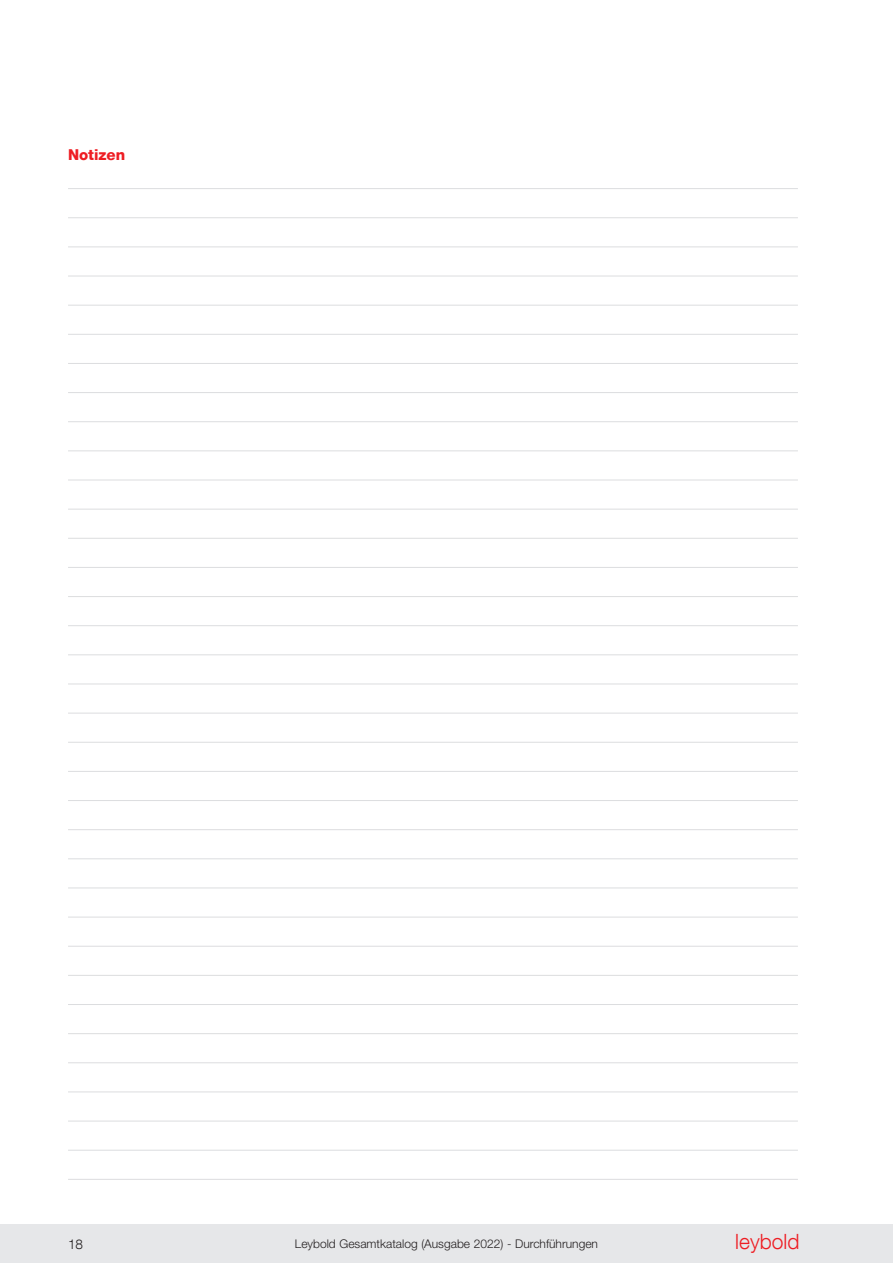
<style>
.page{position:relative;width:893px;height:1263px;background:#fff}
.page>*{position:absolute;margin:0;border:0;box-sizing:border-box;transform-origin:0 0}
.t1{font:300 21px "Helvetica Neue LT Com";color:#ee1d23}
.t2{font:800 15px "Helvetica Neue LT Com";color:#ee1d23}
.t3{font:300 13.5px "Helvetica Neue LT Com";color:#231f20}
.t4{font:300 12px "Helvetica Neue LT Std";color:#231f20}
</style>
<div class="page">
<hr style="left:68px;top:188px;width:730px;height:1px;background:#dcdddf">
<hr style="left:68px;top:217px;width:730px;height:1px;background:#dcdddf">
<hr style="left:68px;top:246px;width:730px;height:1px;background:#dcdddf">
<hr style="left:68px;top:276px;width:730px;height:1px;background:#dcdddf">
<hr style="left:68px;top:305px;width:730px;height:1px;background:#dcdddf">
<hr style="left:68px;top:334px;width:730px;height:1px;background:#dcdddf">
<hr style="left:68px;top:363px;width:730px;height:1px;background:#dcdddf">
<hr style="left:68px;top:392px;width:730px;height:1px;background:#dcdddf">
<hr style="left:68px;top:421px;width:730px;height:1px;background:#dcdddf">
<hr style="left:68px;top:450px;width:730px;height:1px;background:#dcdddf">
<hr style="left:68px;top:480px;width:730px;height:1px;background:#dcdddf">
<hr style="left:68px;top:509px;width:730px;height:1px;background:#dcdddf">
<hr style="left:68px;top:538px;width:730px;height:1px;background:#dcdddf">
<hr style="left:68px;top:567px;width:730px;height:1px;background:#dcdddf">
<hr style="left:68px;top:596px;width:730px;height:1px;background:#dcdddf">
<hr style="left:68px;top:625px;width:730px;height:1px;background:#dcdddf">
<hr style="left:68px;top:654px;width:730px;height:1px;background:#dcdddf">
<hr style="left:68px;top:684px;width:730px;height:1px;background:#dcdddf">
<hr style="left:68px;top:713px;width:730px;height:1px;background:#dcdddf">
<hr style="left:68px;top:742px;width:730px;height:1px;background:#dcdddf">
<hr style="left:68px;top:771px;width:730px;height:1px;background:#dcdddf">
<hr style="left:68px;top:800px;width:730px;height:1px;background:#dcdddf">
<hr style="left:68px;top:829px;width:730px;height:1px;background:#dcdddf">
<hr style="left:68px;top:858px;width:730px;height:1px;background:#dcdddf">
<hr style="left:68px;top:887px;width:730px;height:1px;background:#dcdddf">
<hr style="left:68px;top:917px;width:730px;height:1px;background:#dcdddf">
<hr style="left:68px;top:946px;width:730px;height:1px;background:#dcdddf">
<hr style="left:68px;top:975px;width:730px;height:1px;background:#dcdddf">
<hr style="left:68px;top:1004px;width:730px;height:1px;background:#dcdddf">
<hr style="left:68px;top:1033px;width:730px;height:1px;background:#dcdddf">
<hr style="left:68px;top:1062px;width:730px;height:1px;background:#dcdddf">
<hr style="left:68px;top:1091px;width:730px;height:1px;background:#dcdddf">
<hr style="left:68px;top:1121px;width:730px;height:1px;background:#dcdddf">
<hr style="left:68px;top:1150px;width:730px;height:1px;background:#dcdddf">
<hr style="left:68px;top:1179px;width:730px;height:1px;background:#dcdddf">
<div style="left:0;top:1225px;width:893px;height:38px;background:#e6e7e9"></div>
<p class="t2" style="left:68px;top:145px;width:59px">Notizen</p>
<p class="t3" style="left:68px;top:1236px;width:17px">18</p>
<p class="t4" style="left:295px;top:1236px;width:305px">Leybold Gesamtkatalog (Ausgabe 2022) - Durchführungen</p>
<h1 class="t1" style="left:735px;top:1229px;width:66px">leybold</h1>
</div>
